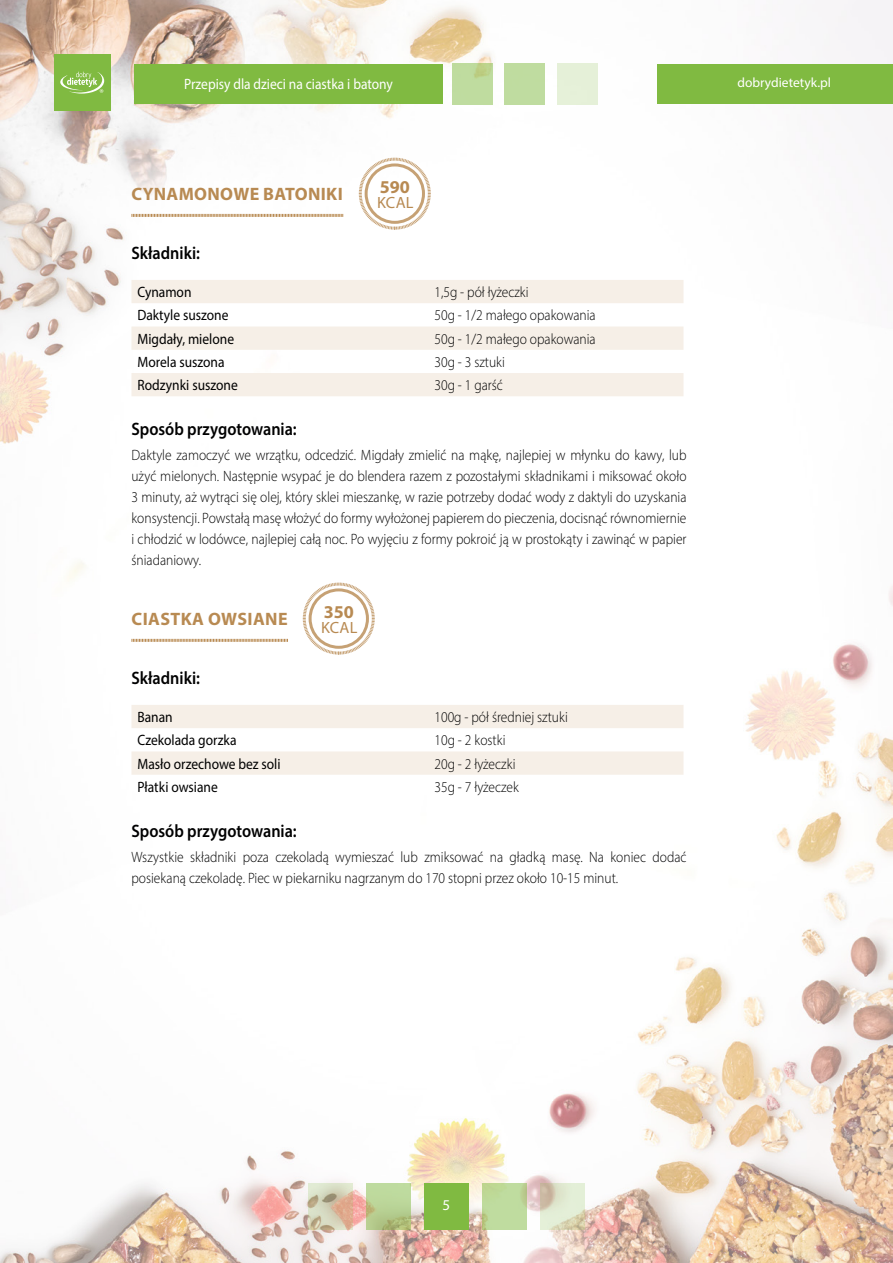
<style>
.page{position:relative;width:893px;height:1263px;background:#fff}
.page>*{position:absolute;margin:0;border:0;box-sizing:border-box;transform-origin:0 0}
.t1{font:700 18.15px "Myriad Pro";color:#b88a52}
.t2{font:600 18px "Myriad Pro";color:#000001;scale:.9 1}
.t3{font:700 18px "Myriad Pro";letter-spacing:.02em;color:#b88a52}
.t4{font:16.35px "Myriad Pro";letter-spacing:.015em;color:#b88a52}
.t5{font:300 15px/21px "Myriad Pro";color:#000;text-align:justify;scale:.9 1}
.t6{font:15px "Myriad Pro";color:#000;scale:.9 1}
.t7{font:15px "Myriad Pro";color:#fff;scale:.9 1}
.t8{font:15px "Myriad Pro";color:#fff}
.t9{font:13.5px "Myriad Pro";color:#fff}
</style>
<div class="page">
<img style="left:0;top:0;width:893px;height:1263px">
<div style="left:424px;top:1183px;width:45px;height:46px;background:#80ba41"></div>
<svg style="left:482px;top:1183px;width:45px;height:46px;background:#bdd99a"></svg>
<div style="left:505px;top:63px;width:40px;height:42px;background:#bfdca0"></div>
<svg style="left:541px;top:1183px;width:44px;height:46px;background:#dcdfc5"></svg>
<div style="left:557px;top:63px;width:41px;height:42px;background:#e5f0d8"></div>
<svg style="left:366px;top:1183px;width:44px;height:46px;background:#b7ce90"></svg>
<svg style="left:452px;top:63px;width:40px;height:42px;background:#beda9b"></svg>
<svg style="left:308px;top:1183px;width:44px;height:46px;background:#d2c6ac"></svg>
<div style="left:54px;top:54px;width:56px;height:56px;background:#80ba41"></div>
<svg style="left:60px;top:72px;width:44px;height:22px"></svg>
<div style="left:657px;top:64px;width:236px;height:39px;background:#80ba41"></div>
<div style="left:134px;top:64px;width:308px;height:39px;background:#80ba41"></div>
<svg style="left:132px;top:214px;width:211px;height:3px"></svg>
<svg style="left:132px;top:639px;width:156px;height:3px"></svg>
<svg style="left:131px;top:280px;width:552px;height:116px;fill:#f6efe7"></svg>
<svg style="left:131px;top:705px;width:552px;height:70px"></svg>
<svg style="left:358px;top:157px;width:73px;height:73px"></svg>
<div style="left:365px;top:163px;width:60px;height:61px;border:3px solid #b88a52;border-radius:50%"></div>
<svg style="left:302px;top:582px;width:73px;height:73px"></svg>
<div style="left:309px;top:588px;width:60px;height:61px;border:3px solid #b88a52;border-radius:50%"></div>
<p class="t7" style="left:184px;top:75px;width:234px">Przepisy dla dzieci na ciastka i batony</p>
<p class="t9" style="left:737px;top:74px;width:95px">dobrydietetyk.pl</p>
<p class="t3" style="left:132px;top:183px;width:213px">CYNAMONOWE BATONIKI</p>
<p class="t1" style="left:380px;top:175px;width:32px">590</p>
<p class="t4" style="left:377px;top:193px;width:38px">KCAL</p>
<p class="t2" style="left:131px;top:241px;width:78px">Składniki:</p>
<p class="t6" style="left:137px;top:283px;width:62px">Cynamon</p>
<p class="t5" style="left:434px;top:282px;width:106px">1,5g - pół łyżeczki</p>
<p class="t6" style="left:137px;top:306px;width:103px">Daktyle suszone</p>
<p class="t5" style="left:434px;top:305px;width:181px">50g - 1/2 małego opakowania</p>
<p class="t6" style="left:137px;top:329px;width:109px">Migdały, mielone</p>
<p class="t5" style="left:434px;top:328px;width:181px">50g - 1/2 małego opakowania</p>
<p class="t6" style="left:137px;top:353px;width:98px">Morela suszona</p>
<p class="t5" style="left:434px;top:351px;width:80px">30g - 3 sztuki</p>
<p class="t6" style="left:137px;top:376px;width:113px">Rodzynki suszone</p>
<p class="t5" style="left:434px;top:375px;width:78px">30g - 1 garść</p>
<p class="t2" style="left:131px;top:417px;width:185px">Sposób przygotowania:</p>
<p class="t5" style="left:131px;top:444px;width:618px">Daktyle zamoczyć we wrzątku, odcedzić. Migdały zmielić na mąkę, najlepiej w młynku do kawy, lub użyć mielonych. Następnie wsypać je do blendera razem z pozostałymi składnikami i miksować około 3 minuty, aż wytrąci się olej, który sklei mieszankę, w razie potrzeby dodać wody z daktyli do uzyskania konsystencji. Powstałą masę włożyć do formy wyłożonej papierem do pieczenia, docisnąć równomiernie i chłodzić w lodówce, najlepiej całą noc. Po wyjęciu z formy pokroić ją w prostokąty i zawinąć w papier śniadaniowy.</p>
<p class="t3" style="left:132px;top:607px;width:157px">CIASTKA OWSIANE</p>
<p class="t1" style="left:324px;top:600px;width:32px">350</p>
<p class="t4" style="left:321px;top:618px;width:38px">KCAL</p>
<p class="t2" style="left:131px;top:666px;width:78px">Składniki:</p>
<p class="t6" style="left:137px;top:708px;width:41px">Banan</p>
<p class="t5" style="left:434px;top:706px;width:150px">100g - pół średniej sztuki</p>
<p class="t6" style="left:137px;top:731px;width:112px">Czekolada gorzka</p>
<p class="t5" style="left:434px;top:730px;width:80px">10g - 2 kostki</p>
<p class="t6" style="left:137px;top:754px;width:161px">Masło orzechowe bez soli</p>
<p class="t5" style="left:434px;top:753px;width:91px">20g - 2 łyżeczki</p>
<p class="t6" style="left:137px;top:778px;width:91px">Płatki owsiane</p>
<p class="t5" style="left:434px;top:776px;width:95px">35g - 7 łyżeczek</p>
<p class="t2" style="left:131px;top:819px;width:185px">Sposób przygotowania:</p>
<p class="t5" style="left:131px;top:846px;width:618px">Wszystkie składniki poza czekoladą wymieszać lub zmiksować na gładką masę. Na koniec dodać posiekaną czekoladę. Piec w piekarniku nagrzanym do 170 stopni przez około 10-15 minut.</p>
<p class="t8" style="left:443px;top:1195px;width:9px">5</p>
</div>
